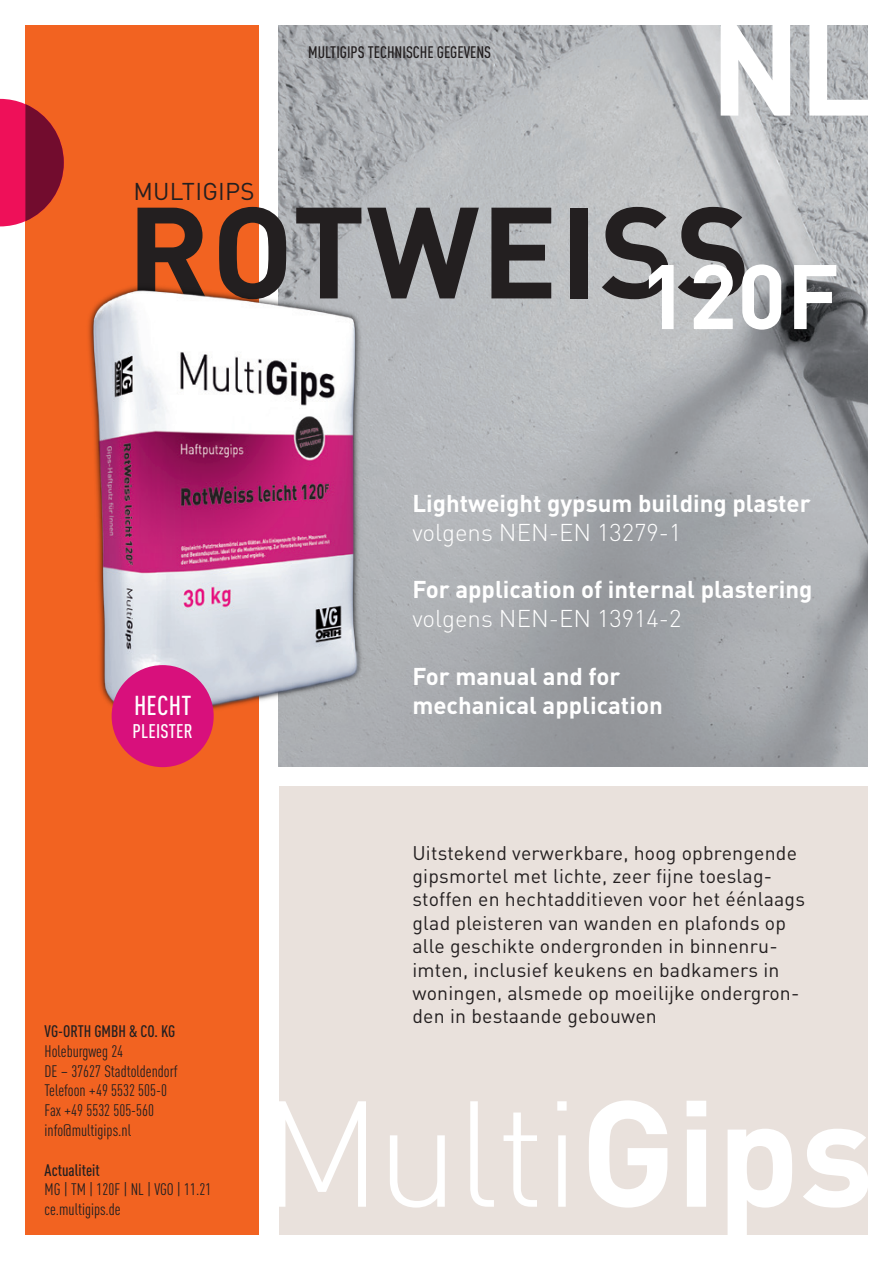
<style>
.page{position:relative;width:893px;height:1263px;background:#fff}
.page>*{position:absolute;margin:0;border:0;box-sizing:border-box;transform-origin:0 0}
.t1{font:700 127.5px "DIN Pro";letter-spacing:.01em;color:#231f20}
.t2{font:700 127.5px "DIN Pro";color:#fff}
.t3{font:500 condensed 27px "DIN Pro";letter-spacing:.01em;color:#fff}
.t4{font:700 24px "DIN Pro";color:#fff}
.t5{font:300 24px "DIN Pro";color:#fff}
.t6{font:24px "DIN Pro";letter-spacing:.01em;color:#231f20}
.t7{font:19.5px/23.4px "DIN Pro";letter-spacing:.01em;color:#231f20}
.t8{font:500 condensed 19.5px "DIN Pro";letter-spacing:.01em;color:#fff}
.t9{font:condensed 16.5px/19.8px "DIN Pro";color:#231f20}
.t10{font:500 condensed 16.5px "DIN Pro";color:#231f20}
</style>
<div class="page">
<div style="left:26px;top:26px;width:233px;height:1209px;background:#f26321"></div>
<img style="left:279px;top:26px;width:588px;height:741px">
<div style="left:279px;top:786px;width:588px;height:449px;background:#e9e1dc"></div>
<svg style="left:279px;top:1101px;width:87px;height:106px"></svg>
<svg style="left:390px;top:1135px;width:55px;height:72px"></svg>
<svg style="left:470px;top:1101px;width:24px;height:106px"></svg>
<svg style="left:504px;top:1112px;width:33px;height:95px"></svg>
<svg style="left:557px;top:1101px;width:10px;height:106px"></svg>
<svg style="left:589px;top:1100px;width:78px;height:107px"></svg>
<svg style="left:687px;top:1101px;width:19px;height:106px;background:#fcfbfa"></svg>
<svg style="left:728px;top:1129px;width:64px;height:106px"></svg>
<svg style="left:803px;top:1129px;width:65px;height:78px"></svg>
<svg style="left:0;top:99px;width:64px;height:127px"></svg>
<img style="left:88px;top:265px;width:283px;height:470px">
<div style="left:112px;top:665px;width:102px;height:102px;background:#d8107c;border-radius:50%"></div>
<p class="t10" style="left:308px;top:40px;width:184px">MULTIGIPS TECHNISCHE GEGEVENS</p>
<h1 class="t2" style="left:710px;top:-17px;width:164px">NL</h1>
<p class="t6" style="left:133px;top:175px;width:123px">MULTIGIPS</p>
<h1 class="t1" style="left:127px;top:166px;width:714px">ROTWEISS<sub>120F</sub></h1>
<p class="t4" style="left:412px;top:487px;width:400px">Lightweight gypsum building plaster</p>
<p class="t5" style="left:412px;top:516px;width:270px">volgens NEN-EN 13279-1</p>
<p class="t4" style="left:412px;top:573px;width:402px">For application of internal plastering</p>
<p class="t5" style="left:412px;top:602px;width:270px">volgens NEN-EN 13914-2</p>
<p class="t4" style="left:412px;top:660px;width:209px">For manual and for</p>
<h2 class="t3" style="left:134px;top:686px;width:59px">HECHT</h2>
<p class="t4" style="left:412px;top:688px;width:252px">mechanical application</p>
<p class="t8" style="left:133px;top:717px;width:62px">PLEISTER</p>
<p class="t10" style="left:45px;top:1019px;width:132px">VG-ORTH GMBH &amp; CO. KG</p>
<p class="t9" style="left:45px;top:1040px;width:135px">Holeburgweg 24<br>DE – 37627 Stadtoldendorf<br>Telefoon +49 5532 505-0<br>Fax +49 5532 505-560 info@multigips.nl</p>
<p class="t10" style="left:45px;top:1158px;width:57px">Actualiteit</p>
<p class="t9" style="left:45px;top:1178px;width:168px">MG | TM | 120F | NL | VGO | 11.21 ce.multigips.de</p>
<p class="t7" style="left:412px;top:840px;width:394px">Uitstekend verwerkbare, hoog opbrengende gipsmortel met lichte, zeer fijne toeslag&shy;stoffen en hechtadditieven voor het éénlaags glad pleisteren van wanden en plafonds op alle geschikte ondergronden in binnenru&shy;imten, inclusief keukens en badkamers in woningen, alsmede op moeilijke ondergron&shy;den in bestaande gebouwen</p>
</div>
